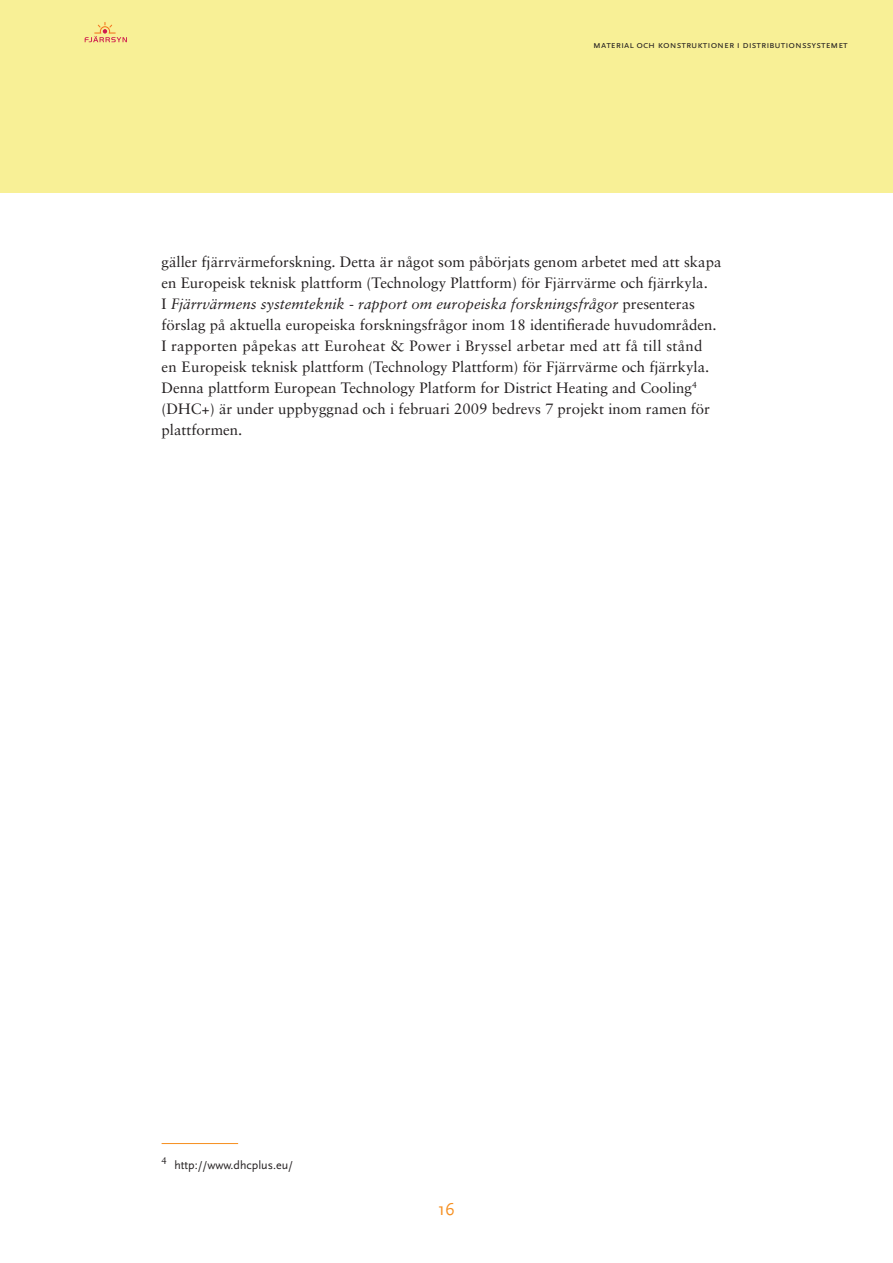
<style>
.page{position:relative;width:893px;height:1263px;background:#fff}
.page>*{position:absolute;margin:0;border:0;box-sizing:border-box;transform-origin:0 0}
.t1{font:18px "Scala Sans";color:#f68e1e}
.t2{font:15px/21px "Sabon";color:#231f20}
.t3{font:12px "Scala Sans";color:#231f20}
.t4{font:10.2px "Scala Sans Caps";color:#231f20}
.s1{font-style:italic}
</style>
<div class="page">
<div style="left:0;top:0;width:893px;height:193px;background:#f8f096"></div>
<svg style="left:85px;top:22px;width:42px;height:20px"></svg>
<hr style="left:162px;top:1143px;width:76px;height:1px;background:#f68e1e">
<p class="t4" style="left:593px;top:39px;width:256px">material och konstruktioner i distributionssystemet</p>
<p class="t2" style="left:162px;top:251px;width:562px">gäller fjärrvärmeforskning. Detta är något som påbörjats genom arbetet med att skapa en Europeisk teknisk plattform (Technology Plattform) för Fjärrvärme och fjärrkyla.<br>I <span class="s1">Fjärrvärmens systemteknik - rapport om europeiska forskningsfrågor</span> presenteras förslag på aktuella europeiska forskningsfrågor inom 18 identifierade huvudområden.<br>I rapporten påpekas att Euroheat &amp; Power i Bryssel arbetar med att få till stånd<br>en Europeisk teknisk plattform (Technology Plattform) för Fjärrvärme och fjärrkyla.<br>Denna plattform European Technology Platform for District Heating and Cooling (DHC+) är under uppbyggnad och i februari 2009 bedrevs 7 projekt inom ramen för plattformen.</p>
<p class="t3" style="left:174px;top:1159px;width:120px">http://www.dhcplus.eu/</p>
<p class="t1" style="left:438px;top:1199px;width:16px">16</p>
</div>
